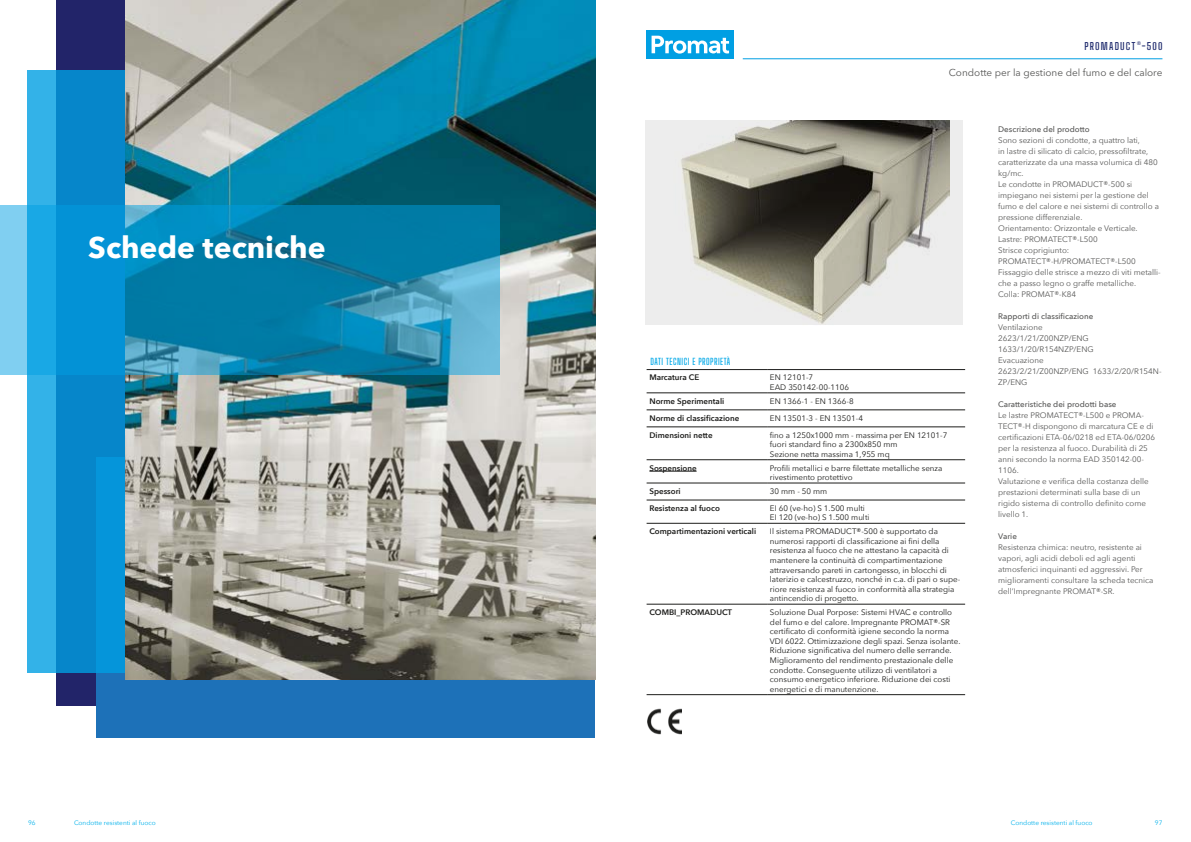
<style>
.page{position:relative;width:1191px;height:842px;background:#fff}
.page>*{position:absolute;margin:0;border:0;box-sizing:border-box;transform-origin:0 0}
.t1{font:700 30px "Avenir Next";color:#fff}
.t2{font:10px "Avenir Next W1 G";color:#575756}
.t3{font:600 10px "Big Shoulders Text";letter-spacing:.115em;color:#1d296c}
.t4{font:600 9px "Big Shoulders Display";letter-spacing:.06em;color:#00a8e7}
.t5{font:8px/11px "Avenir Next";color:#575756}
.t6{font:8px/9.6px "Avenir Next";color:#1d1d1b}
.t7{font:600 8px "Avenir Next";color:#1d1d1b}
.t8{font:500 8px "Avenir Next";color:#575756}
.t9{font:6.5px "Avenir Next";color:#00b1eb}
</style>
<div class="page">
<div style="left:56px;top:0;width:315px;height:705px;background:#222469"></div>
<div style="left:96px;top:457px;width:499px;height:280px;background:#1d71b8"></div>
<svg style="left:28px;top:71px;width:98px;height:602px;background:#1294d5"></svg>
<img style="left:126px;top:0;width:469px;height:679px">
<svg style="left:0;top:206px;width:500px;height:169px;background:#198ebb"></svg>
<hr style="left:742px;top:59px;width:420px;height:1px;background:#009fe3">
<div style="left:646px;top:30px;width:88px;height:29px;background:#009fe3"></div>
<svg style="left:651px;top:36px;width:78px;height:18px"></svg>
<div style="left:645px;top:120px;width:318px;height:205px;background:#ededed"></div>
<img style="left:681px;top:120px;width:269px;height:204px">
<img style="left:647px;top:708px;width:34px;height:27px">
<hr style="left:646px;top:369px;width:121px;height:1px;background:#1d1d1b">
<hr style="left:767px;top:369px;width:198px;height:1px;background:#1d1d1b">
<hr style="left:646px;top:393px;width:121px;height:1px;background:#1d1d1b">
<hr style="left:767px;top:393px;width:198px;height:1px;background:#1d1d1b">
<hr style="left:646px;top:410px;width:121px;height:1px;background:#1d1d1b">
<hr style="left:767px;top:410px;width:198px;height:1px;background:#1d1d1b">
<hr style="left:646px;top:427px;width:121px;height:1px;background:#1d1d1b">
<hr style="left:767px;top:427px;width:198px;height:1px;background:#1d1d1b">
<hr style="left:646px;top:459px;width:121px;height:1px;background:#1d1d1b">
<hr style="left:767px;top:459px;width:198px;height:1px;background:#1d1d1b">
<hr style="left:646px;top:483px;width:121px;height:1px;background:#1d1d1b">
<hr style="left:767px;top:483px;width:198px;height:1px;background:#1d1d1b">
<hr style="left:646px;top:500px;width:121px;height:1px;background:#1d1d1b">
<hr style="left:767px;top:500px;width:198px;height:1px;background:#1d1d1b">
<hr style="left:646px;top:523px;width:121px;height:1px;background:#1d1d1b">
<hr style="left:767px;top:523px;width:198px;height:1px;background:#1d1d1b">
<hr style="left:646px;top:604px;width:121px;height:1px;background:#1d1d1b">
<hr style="left:767px;top:604px;width:198px;height:1px;background:#1d1d1b">
<hr style="left:646px;top:694px;width:121px;height:1px;background:#1d1d1b">
<hr style="left:767px;top:694px;width:198px;height:1px;background:#1d1d1b">
<hr style="left:649px;top:471px;width:47px;height:1px;background:#1d1d1b">
<p class="t3" style="left:1084px;top:39px;width:79px">PROMADUCT®-500</p>
<h1 class="t1" style="left:88px;top:221px;width:239px">Schede tecniche</h1>
<p class="t2" style="left:949px;top:66px;width:215px">Condotte per la gestione del fumo e del calore</p>
<p class="t4" style="left:650px;top:355px;width:81px">DATI TECNICI E PROPRIETÀ</p>
<p class="t7" style="left:649px;top:371px;width:51px">Marcatura CE</p>
<p class="t6" style="left:770px;top:372px;width:81px">EN 12101-7<br>EAD 350142-00-1106</p>
<p class="t7" style="left:649px;top:394px;width:76px">Norme Sperimentali</p>
<p class="t6" style="left:770px;top:396px;width:85px">EN 1366-1 - EN 1366-8</p>
<p class="t7" style="left:649px;top:411px;width:91px">Norme di classificazione</p>
<p class="t6" style="left:770px;top:413px;width:95px">EN 13501-3 - EN 13501-4</p>
<p class="t7" style="left:649px;top:428px;width:65px">Dimensioni nette</p>
<p class="t6" style="left:770px;top:430px;width:179px">fino a 1250x1000 mm - massima per EN 12101-7 fuori standard fino a 2300x850 mm<br>Sezione netta massima 1,955 mq</p>
<p class="t7" style="left:649px;top:461px;width:49px">Sospensione</p>
<p class="t6" style="left:770px;top:463px;width:174px">Profili metallici e barre filettate metalliche senza rivestimento protettivo</p>
<p class="t7" style="left:649px;top:484px;width:33px">Spessori</p>
<p class="t6" style="left:770px;top:486px;width:59px">30 mm - 50 mm</p>
<p class="t7" style="left:649px;top:501px;width:72px">Resistenza al fuoco</p>
<p class="t6" style="left:770px;top:503px;width:101px">EI 60 (ve-ho) S 1.500 multi<br>EI 120 (ve-ho) S 1.500 multi</p>
<p class="t7" style="left:649px;top:524px;width:108px">Compartimentazioni verticali</p>
<p class="t6" style="left:770px;top:526px;width:192px">Il sistema PROMADUCT®-500 è supportato da numerosi rapporti di classificazione ai fini della resistenza al fuoco che ne attestano la capacità di mantenere la continuità di compartimentazione attraversando pareti in cartongesso, in blocchi di laterizio e calcestruzzo, nonché in c.a. di pari o supe&shy;riore resistenza al fuoco in conformità alla strategia antincendio di progetto.</p>
<p class="t7" style="left:649px;top:605px;width:84px">COMBI_PROMADUCT</p>
<p class="t6" style="left:770px;top:607px;width:192px">Soluzione Dual Porpose: Sistemi HVAC e controllo del fumo e del calore. Impregnante PROMAT®-SR certificato di conformità igiene secondo la norma VDI 6022. Ottimizzazione degli spazi. Senza isolante.<br>Riduzione significativa del numero delle serrande.<br>Miglioramento del rendimento prestazionale delle condotte. Conseguente utilizzo di ventilatori a consumo energetico inferiore. Riduzione dei costi energetici e di manutenzione.</p>
<p class="t8" style="left:998px;top:122px;width:93px">Descrizione del prodotto</p>
<p class="t5" style="left:998px;top:134px;width:164px">Sono sezioni di condotte, a quattro lati,<br>in lastre di silicato di calcio, pressofiltrate, caratterizzate da una massa volumica di 480 kg/mc.<br>Le condotte in PROMADUCT®-500 si impiegano nei sistemi per la gestione del fumo e del calore e nei sistemi di controllo a pressione differenziale.<br>Orientamento: Orizzontale e Verticale.<br>Lastre: PROMATECT®-L500<br>Strisce coprigiunto:<br>PROMATECT®-H/PROMATECT®-L500<br>Fissaggio delle strisce a mezzo di viti metalli&shy;che a passo legno o graffe metalliche.<br>Colla: PROMAT®-K84</p>
<p class="t8" style="left:998px;top:309px;width:97px">Rapporti di classificazione</p>
<p class="t5" style="left:998px;top:321px;width:165px">Ventilazione<br>2623/1/21/Z00NZP/ENG<br>1633/1/20/R154NZP/ENG<br>Evacuazione<br>2623/2/21/Z00NZP/ENG 1633/2/20/R154N-<br>ZP/ENG</p>
<p class="t8" style="left:998px;top:397px;width:120px">Caratteristiche dei prodotti base</p>
<p class="t5" style="left:998px;top:409px;width:158px">Le lastre PROMATECT®-L500 e PROMA-TECT®-H dispongono di marcatura CE e di certificazioni ETA-06/0218 ed ETA-06/0206 per la resistenza al fuoco. Durabilità di 25 anni secondo la norma EAD 350142-00- 1106.<br>Valutazione e verifica della costanza delle prestazioni determinati sulla base di un rigido sistema di controllo definito come livello 1.</p>
<p class="t8" style="left:998px;top:529px;width:20px">Varie</p>
<p class="t5" style="left:998px;top:541px;width:157px">Resistenza chimica: neutro, resistente ai vapori, agli acidi deboli ed agli agenti atmosferici inquinanti ed aggressivi. Per miglioramenti consultare la scheda tecnica dell’Impregnante PROMAT®-SR.</p>
<p class="t9" style="left:28px;top:817px;width:9px">96</p>
<p class="t9" style="left:74px;top:817px;width:83px">Condotte resistenti al fuoco</p>
<p class="t9" style="left:1010px;top:817px;width:83px">Condotte resistenti al fuoco</p>
<p class="t9" style="left:1154px;top:817px;width:9px">97</p>
</div>
